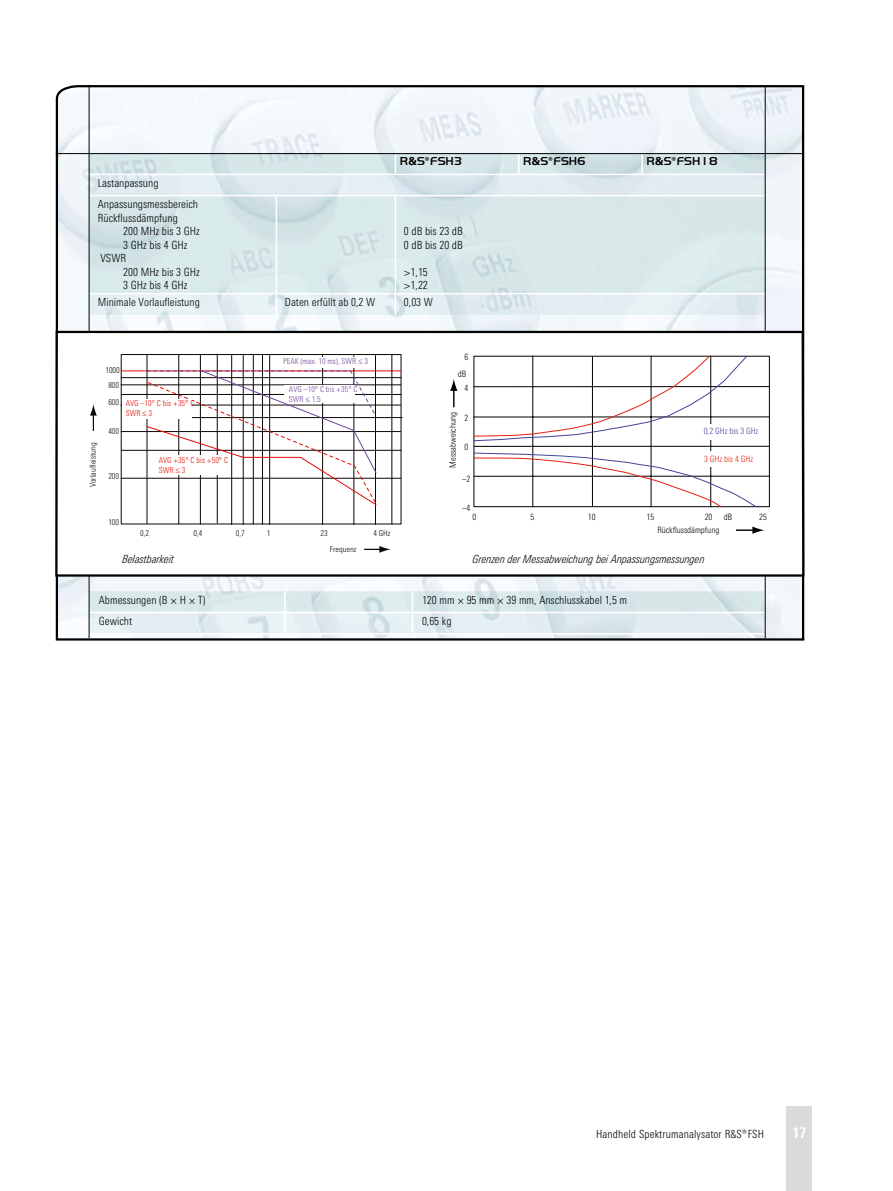
<style>
.page{position:relative;width:893px;height:1191px;background:#fff}
.page>*{position:absolute;margin:0;border:0;box-sizing:border-box;transform-origin:0 0}
.t1{font:700 15px "RS Univers Cond";color:#fff}
.t2{font:12px "Handel Gothic EF Medium";color:#000}
.t3{font:300 11.25px/13.5px "RS Univers Cond";color:#000}
.t4{font:italic 300 11.25px "RS Univers Cond";color:#000}
.t5{font:300 8.7px "RS Univers Cond";color:#000}
.t6{font:300 8.7px "RS Univers Cond";color:#424699}
.t7{font:300 8.7px "RS Univers Cond";color:#e72113}
.t8{font:300 8.1px "RS Univers Cond";color:#0d0606}
.t9{font:300 8.1px/9.8px "RS Univers Cond";letter-spacing:.005em;color:#6f4899}
.t10{font:300 8.1px/9.8px "RS Univers Cond";letter-spacing:.005em;color:#e50a03}
</style>
<div class="page">
<svg style="left:55px;top:85px;width:750px;height:556px"></svg>
<div style="left:787px;top:1106px;width:25px;height:85px;background:#d8dadc"></div>
<svg style="left:90px;top:154px;width:675px;height:20px;background:#d2e3e5"></svg>
<svg style="left:90px;top:175px;width:675px;height:140px;background:#d9e8eb"></svg>
<svg style="left:90px;top:591px;width:674px;height:43px;background:#ddeaed"></svg>
<hr style="left:412px;top:612px;width:137px;height:1px;background:#fff">
<hr style="left:549px;top:612px;width:215px;height:1px;background:#fff">
<hr style="left:89px;top:195px;width:187px;height:1px;background:#fff">
<hr style="left:276px;top:195px;width:119px;height:1px;background:#fff">
<hr style="left:276px;top:196px;width:1px;height:97px;background:#fff">
<hr style="left:395px;top:195px;width:124px;height:1px;background:#fff">
<hr style="left:395px;top:196px;width:1px;height:97px;background:#fff">
<hr style="left:519px;top:195px;width:123px;height:1px;background:#fff">
<hr style="left:642px;top:195px;width:123px;height:1px;background:#fff">
<hr style="left:89px;top:174px;width:187px;height:1px;background:#fff">
<hr style="left:276px;top:174px;width:119px;height:1px;background:#fff">
<hr style="left:395px;top:174px;width:124px;height:1px;background:#fff">
<hr style="left:519px;top:174px;width:123px;height:1px;background:#fff">
<hr style="left:642px;top:174px;width:123px;height:1px;background:#fff">
<svg style="left:395px;top:154px;width:1px;height:20px"></svg>
<svg style="left:518px;top:154px;width:1px;height:20px"></svg>
<hr style="left:641px;top:153px;width:2px;height:21px;background:#fff">
<hr style="left:89px;top:293px;width:187px;height:1px;background:#fff">
<svg style="left:276px;top:294px;width:1px;height:21px"></svg>
<hr style="left:276px;top:293px;width:119px;height:1px;background:#fff">
<svg style="left:395px;top:294px;width:1px;height:21px"></svg>
<hr style="left:395px;top:293px;width:124px;height:1px;background:#fff">
<hr style="left:519px;top:293px;width:123px;height:1px;background:#fff">
<hr style="left:642px;top:293px;width:124px;height:1px;background:#fff">
<hr style="left:89px;top:85px;width:1px;height:553px;background:#000">
<hr style="left:765px;top:85px;width:1px;height:553px;background:#000">
<hr style="left:56px;top:153px;width:748px;height:1px;background:#000">
<svg style="left:55px;top:330px;width:750px;height:248px"></svg>
<div style="left:121px;top:354px;width:280px;height:170px;background:#fff"></div>
<div style="left:121px;top:354px;width:280px;height:170px;border:1px solid #0d0606"></div>
<hr style="left:121px;top:478px;width:280px;height:1px;background:#0d0606">
<hr style="left:121px;top:450px;width:280px;height:1px;background:#0d0606">
<hr style="left:121px;top:431px;width:280px;height:1px;background:#0d0606">
<hr style="left:122px;top:417px;width:280px;height:1px;background:#0d0606">
<hr style="left:121px;top:405px;width:280px;height:1px;background:#0d0606">
<hr style="left:121px;top:394px;width:280px;height:1px;background:#0d0606">
<hr style="left:121px;top:384px;width:280px;height:1px;background:#0d0606">
<hr style="left:121px;top:377px;width:280px;height:1px;background:#0d0606">
<hr style="left:121px;top:370px;width:280px;height:1px;background:#e50a03">
<hr style="left:391px;top:355px;width:1px;height:169px;background:#0d0606">
<hr style="left:375px;top:355px;width:1px;height:169px;background:#0d0606">
<hr style="left:354px;top:355px;width:1px;height:169px;background:#0d0606">
<hr style="left:322px;top:355px;width:1px;height:169px;background:#0d0606">
<hr style="left:269px;top:355px;width:1px;height:169px;background:#0d0606">
<hr style="left:262px;top:355px;width:1px;height:169px;background:#0d0606">
<hr style="left:253px;top:355px;width:1px;height:169px;background:#0d0606">
<hr style="left:243px;top:355px;width:1px;height:169px;background:#0d0606">
<hr style="left:231px;top:355px;width:1px;height:169px;background:#0d0606">
<hr style="left:217px;top:354px;width:1px;height:169px;background:#0d0606">
<hr style="left:200px;top:355px;width:1px;height:169px;background:#0d0606">
<hr style="left:178px;top:355px;width:1px;height:169px;background:#0d0606">
<hr style="left:147px;top:354px;width:1px;height:169px;background:#0d0606">
<svg style="left:146px;top:365px;width:231px;height:140px"></svg>
<svg style="left:364px;top:546px;width:27px;height:7px"></svg>
<div style="left:158px;top:455px;width:67px;height:20px;background:#fff"></div>
<div style="left:273px;top:357px;width:92px;height:10px;background:#fff"></div>
<div style="left:284px;top:386px;width:71px;height:17px;background:#fff"></div>
<div style="left:122px;top:399px;width:69px;height:20px;background:#fff"></div>
<svg style="left:90px;top:404px;width:7px;height:27px"></svg>
<div style="left:474px;top:356px;width:295px;height:151px;background:#fff"></div>
<hr style="left:474px;top:476px;width:296px;height:1px;background:#000">
<hr style="left:475px;top:446px;width:294px;height:1px;background:#000">
<hr style="left:474px;top:416px;width:295px;height:1px;background:#000">
<hr style="left:474px;top:386px;width:295px;height:1px;background:#000">
<svg style="left:473px;top:355px;width:284px;height:152px"></svg>
<svg style="left:473px;top:356px;width:249px;height:152px"></svg>
<div style="left:696px;top:424px;width:72px;height:15px;background:#fff"></div>
<div style="left:701px;top:451px;width:67px;height:16px;background:#fff"></div>
<svg style="left:450px;top:378px;width:7px;height:29px"></svg>
<svg style="left:736px;top:526px;width:29px;height:8px"></svg>
<p class="t3" style="left:98px;top:172px;width:102px;line-height:21.3px">Lastanpassung<br>Anpassungsmessbereich</p>
<p class="t3" style="left:98px;top:211px;width:81px">Rückflussdämpfung</p>
<p class="t3" style="left:123px;top:224px;width:78px">200 MHz bis 3 GHz</p>
<p class="t3" style="left:123px;top:238px;width:66px">3 GHz bis 4 GHz</p>
<p class="t3" style="left:100px;top:251px;width:27px">VSWR</p>
<p class="t3" style="left:123px;top:265px;width:78px">200 MHz bis 3 GHz</p>
<p class="t3" style="left:123px;top:279px;width:66px">3 GHz bis 4 GHz</p>
<p class="t2" style="left:400px;top:154px;width:64px">¸FSH3</p>
<p class="t2" style="left:523px;top:154px;width:64px">¸FSH6</p>
<p class="t2" style="left:646px;top:154px;width:73px">¸FSH18</p>
<p class="t3" style="left:404px;top:224px;width:60px">0 dB bis 23 dB<br>0 dB bis 20 dB</p>
<p class="t3" style="left:404px;top:265px;width:25px">&gt;1,15 &gt;1,22</p>
<p class="t3" style="left:98px;top:295px;width:104px">Minimale Vorlaufleistung</p>
<p class="t3" style="left:285px;top:295px;width:92px">Daten erfüllt ab 0,2 W</p>
<p class="t3" style="left:404px;top:295px;width:31px">0,03 W</p>
<p class="t8" style="left:88px;top:487px;width:46px;rotate:-90deg">Vorlaufleistung</p>
<p class="t8" style="left:106px;top:365px;width:16px">1000</p>
<p class="t8" style="left:108px;top:380px;width:12px">800</p>
<p class="t8" style="left:108px;top:398px;width:12px">600</p>
<p class="t10" style="left:126px;top:398px;width:70px">AVG –10° C bis +35° C<br>SWR ≤ 3</p>
<p class="t8" style="left:108px;top:426px;width:12px">400</p>
<p class="t8" style="left:108px;top:471px;width:12px">200</p>
<p class="t10" style="left:159px;top:455px;width:71px">AVG +35° C bis +50° C<br>SWR ≤ 3</p>
<p class="t9" style="left:283px;top:356px;width:87px">PEAK (max. 10 ms), SWR ≤ 3</p>
<p class="t9" style="left:289px;top:384px;width:70px">AVG –10° C bis +35° C<br>SWR ≤ 1.5</p>
<p class="t8" style="left:108px;top:517px;width:12px">100</p>
<p class="t8" style="left:140px;top:528px;width:10px">0,2</p>
<p class="t8" style="left:194px;top:528px;width:10px">0,4</p>
<p class="t8" style="left:236px;top:528px;width:10px">0,7</p>
<p class="t8" style="left:267px;top:528px;width:5px">1</p>
<p class="t8" style="left:321px;top:528px;width:9px">23</p>
<p class="t8" style="left:373px;top:528px;width:18px">4 GHz</p>
<p class="t5" style="left:465px;top:352px;width:5px">6</p>
<p class="t5" style="left:458px;top:369px;width:10px">dB</p>
<p class="t5" style="left:465px;top:383px;width:5px">4</p>
<p class="t5" style="left:448px;top:467px;width:57px;rotate:-90deg">Messabweichung</p>
<p class="t5" style="left:465px;top:412px;width:5px">2</p>
<p class="t5" style="left:465px;top:442px;width:5px">0</p>
<p class="t5" style="left:462px;top:474px;width:10px">–2</p>
<p class="t6" style="left:704px;top:426px;width:56px">0,2 GHz bis 3 GHz</p>
<p class="t7" style="left:704px;top:454px;width:50px">3 GHz bis 4 GHz</p>
<p class="t5" style="left:462px;top:503px;width:10px">–4</p>
<p class="t5" style="left:472px;top:511px;width:5px">0</p>
<p class="t5" style="left:530px;top:511px;width:5px">5</p>
<p class="t5" style="left:588px;top:511px;width:9px">10</p>
<p class="t5" style="left:647px;top:511px;width:9px">15</p>
<p class="t5" style="left:705px;top:511px;width:9px">20</p>
<p class="t5" style="left:724px;top:511px;width:10px">dB</p>
<p class="t5" style="left:759px;top:511px;width:9px">25</p>
<p class="t5" style="left:657px;top:524px;width:64px">Rückflussdämpfung</p>
<p class="t8" style="left:330px;top:544px;width:28px">Frequenz</p>
<p class="t4" style="left:122px;top:552px;width:53px">Belastbarkeit</p>
<p class="t4" style="left:473px;top:552px;width:233px">Grenzen der Messabweichung bei Anpassungsmessungen</p>
<p class="t3" style="left:99px;top:593px;width:108px">Abmessungen (B × H × T)</p>
<p class="t3" style="left:422px;top:593px;width:207px">120 mm × 95 mm × 39 mm, Anschlusskabel 1,5 m</p>
<p class="t3" style="left:99px;top:614px;width:35px">Gewicht</p>
<p class="t3" style="left:422px;top:614px;width:31px">0,65 kg</p>
<p class="t3" style="left:596px;top:1127px;width:169px">Handheld Spektrumanalysator ¸FSH</p>
<h1 class="t1" style="left:792px;top:1123px;width:14px">17</h1>
</div>
